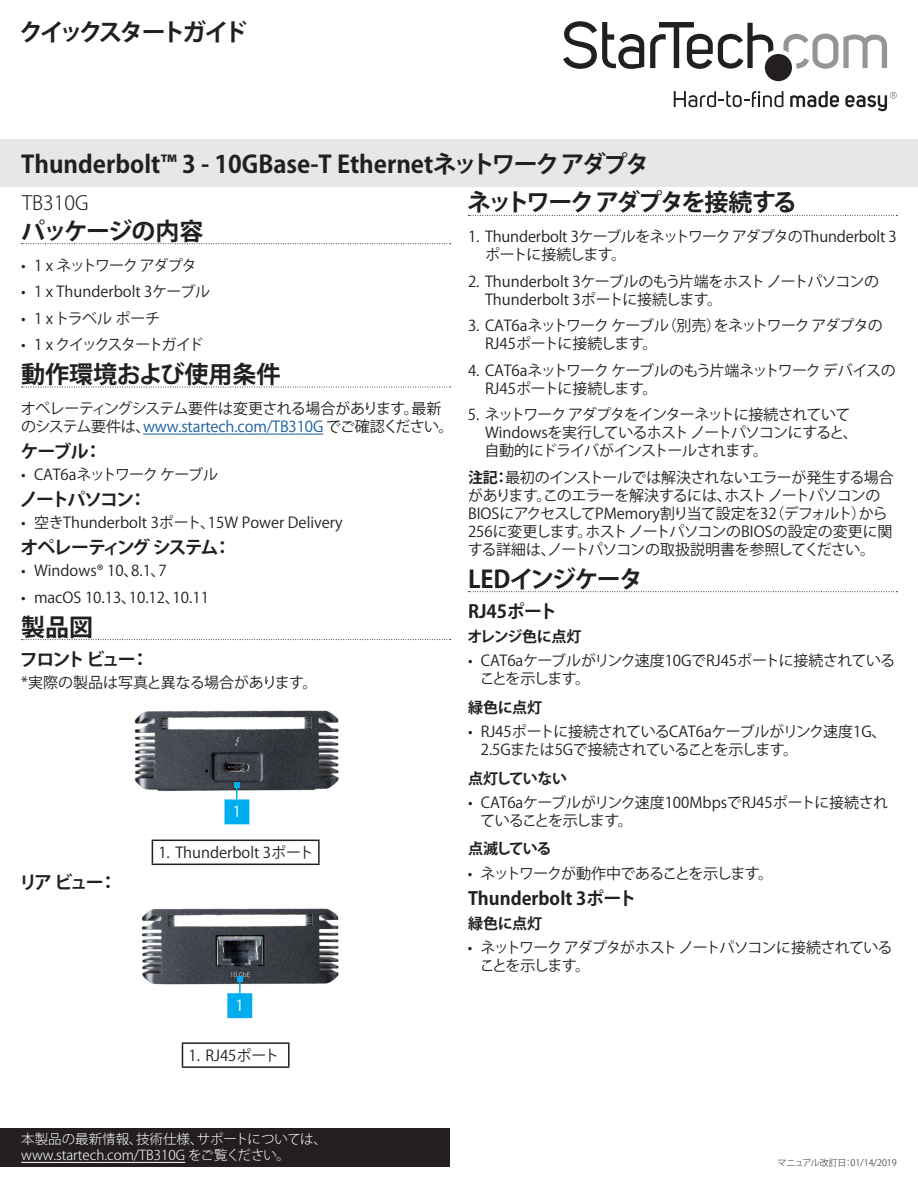
<style>
.page{position:relative;width:918px;height:1188px;background:#fff}
.page>*{position:absolute;margin:0;border:0;box-sizing:border-box;transform-origin:0 0}
.Title_Description{font:700 24px "Koz Go Pro";color:#231f20}
.Title_Description-2{font:700 24px "Koz Go Pro";letter-spacing:-.1em;color:#231f20}
.Title_Description-3{font:700 24px "Koz Go Pro";letter-spacing:-.155em;color:#231f20}
.Title_Description-4{font:700 24px "Koz Go Pro";letter-spacing:-.065em;color:#231f20}
.Title_Description-5{font:700 24px "Koz Go Pro";letter-spacing:-.06em;color:#231f20}
.Title_Description-6{font:700 24px "Koz Go Pro";letter-spacing:-.04em;color:#231f20}
.Title_SKU{font:300 19.5px "Koz Go Pro";color:#231f20}
.t1{font:700 18px "Koz Go Pro";letter-spacing:-.08em;color:#231f20}
.t2{font:700 18px "Koz Go Pro";color:#231f20}
.t3{font:700 18px "Koz Go Pro";letter-spacing:-.115em;color:#231f20}
.t4{font:700 18px "Koz Go Pro";letter-spacing:-.1em;color:#231f20}
.t5{font:700 18px "Koz Go Pro";letter-spacing:-.01em;color:#231f20}
.Text{font:15px/18px "Koz Go Pro";letter-spacing:-.02em;color:#231f20}
.Text-2{font:15px "Koz Go Pro";color:#231f20}
.Text-3{font:15px/18px "Koz Go Pro";letter-spacing:-.05em;color:#231f20}
.Text-4{font:15px/18px "Koz Go Pro";letter-spacing:-.045em;color:#231f20}
.Text-5{font:15px "Koz Go Pro";letter-spacing:-.08em;color:#231f20}
.t6{font:700 15px "Koz Go Pro";letter-spacing:-.03em;color:#231f20}
.Text-6{font:15px "Koz Go Pro";letter-spacing:-.115em;color:#231f20}
.t7{font:700 15px "Koz Go Pro";letter-spacing:-.05em;color:#231f20}
.image{font:15px "Koz Go Pro";color:#fff}
.Text-7{font:300 13.5px/16.2px "Koz Go Pro";color:#fff}
.Text-8{font:300 9px "Koz Go Pro";color:#231f20}
.s1{font-weight:700}
.s2{color:#175d9e}
</style>
<div class="page">
<svg style="left:783px;top:34px;width:104px;height:35px"></svg>
<svg style="left:845px;top:92px;width:52px;height:19px"></svg>
<svg style="left:790px;top:91px;width:49px;height:17px"></svg>
<svg style="left:674px;top:91px;width:109px;height:16px"></svg>
<svg style="left:563px;top:21px;width:81px;height:48px"></svg>
<svg style="left:650px;top:22px;width:123px;height:47px"></svg>
<div style="left:765px;top:54px;width:27px;height:27px;background:#231f20;border-radius:50%"></div>
<div style="left:0;top:140px;width:918px;height:47px;background:#e6e7e9"></div>
<div style="left:0;top:1128px;width:450px;height:38px;background:#231f20"></div>
<hr style="left:21px;top:1162px;width:164px;height:1px;background:#fff">
<svg style="left:22px;top:243px;width:429px;height:1px"></svg>
<svg style="left:22px;top:387px;width:429px;height:1px"></svg>
<hr style="left:143px;top:434px;width:180px;height:1px;background:#175d9e">
<svg style="left:22px;top:639px;width:429px;height:1px"></svg>
<img style="left:134px;top:710px;width:205px;height:107px">
<hr style="left:152px;top:840px;width:168px;height:1px;background:#231f20">
<svg style="left:152px;top:841px;width:1px;height:23px"></svg>
<hr style="left:318px;top:841px;width:2px;height:23px;background:#231f20">
<hr style="left:152px;top:864px;width:168px;height:1px;background:#231f20">
<img style="left:141px;top:908px;width:198px;height:111px">
<hr style="left:182px;top:1042px;width:108px;height:2px;background:#231f20">
<svg style="left:182px;top:1044px;width:1px;height:22px"></svg>
<hr style="left:288px;top:1044px;width:2px;height:22px;background:#231f20">
<hr style="left:182px;top:1066px;width:108px;height:2px;background:#231f20">
<svg style="left:468px;top:215px;width:429px;height:1px"></svg>
<svg style="left:468px;top:591px;width:429px;height:1px"></svg>
<svg style="left:234px;top:782px;width:6px;height:17px"></svg>
<svg style="left:237px;top:976px;width:6px;height:17px"></svg>
<div style="left:225px;top:799px;width:24px;height:25px;background:#00aeef"></div>
<div style="left:227px;top:993px;width:25px;height:25px;background:#00aeef;border:2px solid #00aeef"></div>
<p class="Title_Description-3" style="left:19px;top:16px;width:230px">クイックスタートガイド</p>
<p class="Title_Description" style="left:21px;top:149px;width:630px">Thunderbolt™ 3 - 10GBase-T Ethernetネットワーク アダプタ</p>
<h1 class="Title_Description-2" style="left:467px;top:187px;width:331px">ネットワーク アダプタを接続する</h1>
<p class="Text" style="left:485px;top:228px;width:413px;text-indent:-17px">1. Thunderbolt 3ケーブルをネットワークアダプタのThunderbolt 3ポートに接続します。</p>
<p class="Text" style="left:485px;top:273px;width:396px;text-indent:-17px">2. Thunderbolt 3ケーブルのもう片端をホストノートパソコンの<br>Thunderbolt 3ポートに接続します。</p>
<p class="Text-4" style="left:485px;top:317px;width:399px;text-indent:-17px">3. CAT6aネットワークケーブル（別売）をネットワークアダプタの<br>RJ45ポートに接続します。</p>
<p class="Text" style="left:485px;top:362px;width:412px;text-indent:-17px">4. CAT6aネットワークケーブルのもう片端ネットワークデバイスの<br>RJ45ポートに接続します。</p>
<p class="Text-3" style="left:485px;top:406px;width:375px;text-indent:-17px">5. ネットワークアダプタをインターネットに接続されていて<br>Windowsを実行しているホストノートパソコンにすると、自動的にドライバがインストールされます。</p>
<p class="Text" style="left:468px;top:469px;width:427px"><span class="s1">注記：</span>最初のインストールでは解決されないエラーが発生する場合があります。このエラーを解決するには、ホストノートパソコンのBIOSにアクセスしてPMemory割り当て設定を32（デフォルト）から256に変更します。ホストノートパソコンのBIOSの設定の変更に関する詳細は、ノートパソコンの取扱説明書を参照してください。</p>
<h1 class="Title_Description-4" style="left:468px;top:564px;width:177px">LEDインジケータ</h1>
<h2 class="t5" style="left:468px;top:600px;width:91px">RJ45ポート</h2>
<h3 class="t6" style="left:467px;top:627px;width:115px">オレンジ色に点灯</h3>
<p class="Text" style="left:480px;top:652px;width:417px;text-indent:-12px">• CAT6aケーブルがリンク速度10GでRJ45ポートに接続されていることを示します。</p>
<h3 class="t6" style="left:468px;top:698px;width:76px">緑色に点灯</h3>
<p class="Text" style="left:481px;top:723px;width:407px;text-indent:-13px">• RJ45ポートに接続されているCAT6aケーブルがリンク速度1G、<br>2.5Gまたは5Gで接続されていることを示します。</p>
<h3 class="t7" style="left:468px;top:768px;width:100px">点灯していない</h3>
<p class="Text" style="left:480px;top:794px;width:409px;text-indent:-12px">• CAT6aケーブルがリンク速度100MbpsでRJ45ポートに接続されていることを示します。</p>
<h3 class="t6" style="left:468px;top:839px;width:85px">点滅している</h3>
<p class="Text-5" style="left:468px;top:863px;width:307px">• ネットワークが動作中であることを示します。</p>
<h2 class="t2" style="left:468px;top:886px;width:170px">Thunderbolt 3ポート</h2>
<h3 class="t6" style="left:468px;top:914px;width:76px">緑色に点灯</h3>
<p class="Text-3" style="left:480px;top:939px;width:414px;text-indent:-12px">• ネットワークアダプタがホストノートパソコンに接続されていることを示します。</p>
<p class="Title_SKU" style="left:22px;top:190px;width:68px">TB310G</p>
<h1 class="Title_Description-5" style="left:21px;top:216px;width:184px">パッケージの内容</h1>
<p class="Text-5" style="left:21px;top:255px;width:177px">• 1 x ネットワークアダプタ</p>
<p class="Text-2" style="left:21px;top:282px;width:190px">• 1 x Thunderbolt 3ケーブル</p>
<p class="Text" style="left:21px;top:309px;width:140px">• 1 xトラベルポーチ</p>
<p class="Text-6" style="left:21px;top:335px;width:184px">• 1 x クイックスタートガイド</p>
<h1 class="Title_Description" style="left:21px;top:359px;width:261px">動作環境および使用条件</h1>
<p class="Text" style="left:21px;top:400px;width:434px">オペレーティングシステム要件は変更される場合があります。最新のシステム要件は、<span class="s2">www.startech.com/TB310G</span> でご確認ください。</p>
<h2 class="t1" style="left:21px;top:440px;width:83px">ケーブル：</h2>
<p class="Text" style="left:21px;top:466px;width:198px">• CAT6aネットワークケーブル</p>
<h2 class="t4" style="left:20px;top:488px;width:129px">ノートパソコン：</h2>
<p class="Text-2" style="left:21px;top:513px;width:323px">• 空きThunderbolt 3ポート、15W Power Delivery</p>
<h2 class="t3" style="left:21px;top:536px;width:212px">オペレーティング システム：</h2>
<p class="Text-2" style="left:21px;top:561px;width:147px">• Windows® 10、8.1、7</p>
<p class="Text-2" style="left:21px;top:588px;width:189px">• macOS 10.13、10.12、10.11</p>
<h1 class="Title_Description-6" style="left:21px;top:611px;width:73px">製品図</h1>
<h2 class="t1" style="left:20px;top:648px;width:131px">フロント ビュー：</h2>
<p class="Text-2" style="left:21px;top:673px;width:298px">*実際の製品は写真と異なる場合があります。</p>
<p class="image" style="left:233px;top:802px;width:10px">1</p>
<p class="Text-2" style="left:158px;top:843px;width:157px">1. Thunderbolt 3ポート</p>
<h2 class="t1" style="left:19px;top:871px;width:99px">リア ビュー：</h2>
<p class="image" style="left:236px;top:995px;width:10px">1</p>
<p class="Text-2" style="left:188px;top:1046px;width:92px">1. RJ45ポート</p>
<p class="Text-7" style="left:21px;top:1131px;width:307px">本製品の最新情報、技術仕様、サポートについては、www.startech.com/TB310G をご覧ください。</p>
<p class="Text-8" style="left:778px;top:1157px;width:121px">マニュアル改訂日：01/14/2019</p>
</div>
